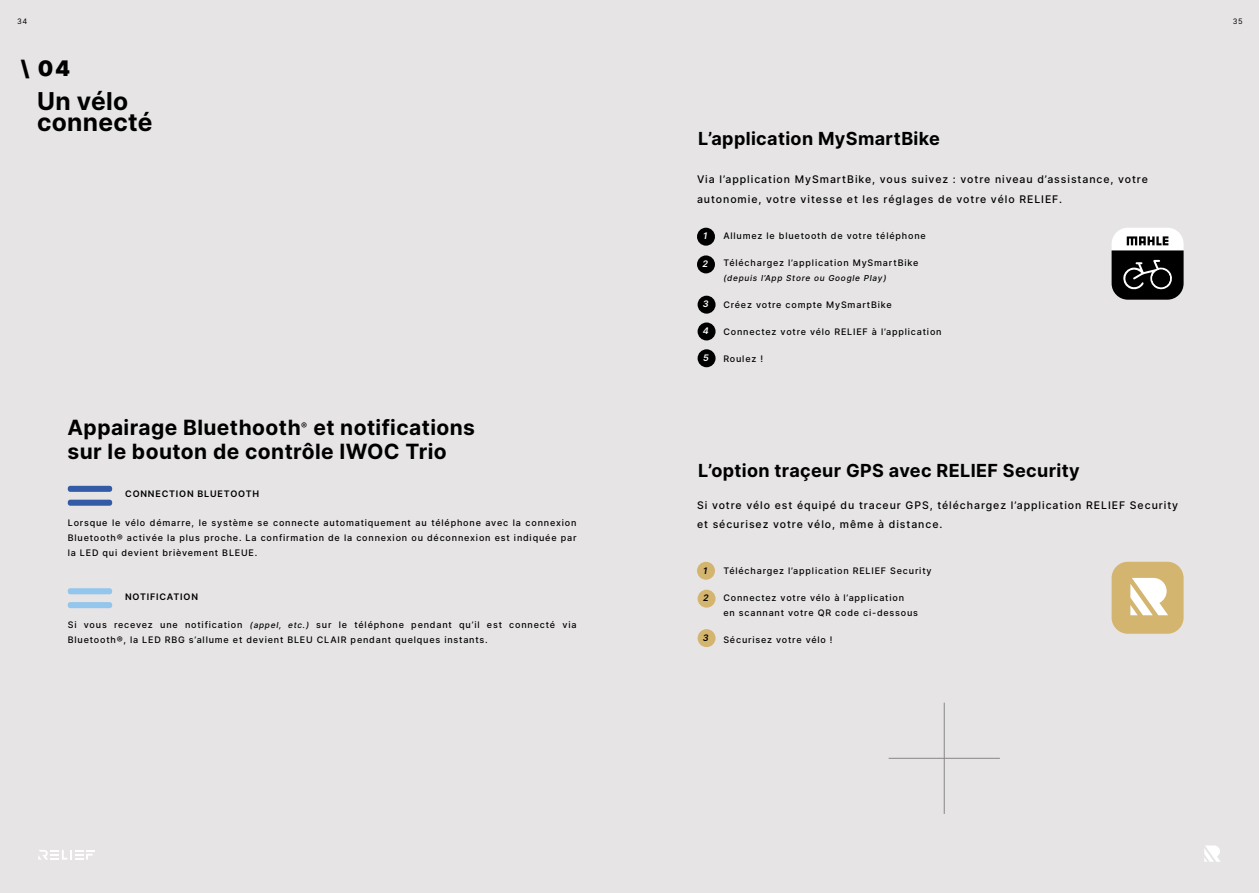
<style>
.page{position:relative;width:1259px;height:893px;background:#e6e4e4}
.page>*{position:absolute;margin:0;border:0;box-sizing:border-box;transform-origin:0 0}
.t1{font:700 24.6px/21.1px "Inter";letter-spacing:.01em;color:#000}
.t2{font:900 21.45px "Inter";color:#000}
.t3{font:700 21px/24px "Inter";letter-spacing:.02em;color:#000}
.t4{font:700 18px "Inter";letter-spacing:.02em;color:#000}
.t5{font:500 10.5px/19.5px "Inter";letter-spacing:.09em;color:#000}
.t6{font:500 9px/15px "Inter";letter-spacing:.09em;color:#000}
.t7{font:600 9px "Inter";letter-spacing:.09em;color:#000}
.t8{font:italic 600 9px "Inter";color:#fff}
.t9{font:italic 600 9px "Inter";color:#000}
.t10{font:italic 500 8.25px "Inter";letter-spacing:.09em;color:#000}
.t11{font:7.5px "Inter";color:#000}
.s1{font-style:italic;font-size:8.25px}
</style>
<div class="page">
<svg style="left:38px;top:850px;width:56px;height:10px"></svg>
<svg style="left:1204px;top:845px;width:16px;height:17px"></svg>
<div style="left:697px;top:255px;width:18px;height:18px;background:#000;border-radius:50%"></div>
<div style="left:697px;top:228px;width:18px;height:18px;background:#000;border-radius:50%"></div>
<div style="left:697px;top:296px;width:18px;height:18px;background:#000;border-radius:50%"></div>
<div style="left:697px;top:322px;width:18px;height:18px;background:#000;border-radius:50%"></div>
<div style="left:697px;top:349px;width:18px;height:18px;background:#000;border-radius:50%"></div>
<svg style="left:1111px;top:228px;width:72px;height:72px;background:#5e5e5e"></svg>
<div style="left:1152px;top:270px;width:18px;height:17px;background:#000;border-radius:50%"></div>
<div style="left:68px;top:486px;width:44px;height:6px;background:#335ba6;border-radius:3px"></div>
<div style="left:68px;top:500px;width:44px;height:6px;background:#335ba6;border-radius:3px"></div>
<div style="left:68px;top:588px;width:44px;height:6px;background:#92c6ed;border-radius:3px"></div>
<div style="left:68px;top:602px;width:44px;height:6px;background:#92c6ed;border-radius:3px"></div>
<div style="left:697px;top:562px;width:18px;height:18px;background:#d4b56f;border-radius:50%"></div>
<div style="left:697px;top:590px;width:18px;height:18px;background:#d4b56f;border-radius:50%"></div>
<div style="left:697px;top:629px;width:18px;height:18px;background:#d4b56f;border-radius:50%"></div>
<div style="left:1111px;top:562px;width:72px;height:72px;background:#d4b56f;border-radius:16px"></div>
<svg style="left:1130px;top:578px;width:38px;height:37px"></svg>
<hr style="left:944px;top:703px;width:1px;height:111px;background:#878787">
<hr style="left:888px;top:758px;width:112px;height:1px;background:#878787">
<p class="t11" style="left:17px;top:16px;width:12px">34</p>
<p class="t11" style="left:1232px;top:16px;width:12px">35</p>
<h2 class="t2" style="left:21px;top:52px;width:51px">\ 04</h2>
<h1 class="t1" style="left:37px;top:90px;width:117px">Un vélo connecté</h1>
<h3 class="t3" style="left:67px;top:414px;width:235px">Appairage Bluethooth</h3>
<p class="t6" style="left:301px;top:418px;width:8px">®</p>
<h3 class="t3" style="left:67px;top:414px;width:409px;text-indent:246px">et notifications sur le bouton de contrôle IWOC Trio</h3>
<p class="t7" style="left:125px;top:487px;width:135px">CONNECTION BLUETOOTH</p>
<p class="t6" style="left:68px;top:515px;width:510px;text-align:justify">Lorsque le vélo démarre, le système se connecte automatiquement au téléphone avec la connexion Bluetooth® activée la plus proche. La confirmation de la connexion ou déconnexion est indiquée par la LED qui devient brièvement BLEUE.</p>
<p class="t7" style="left:125px;top:590px;width:74px">NOTIFICATION</p>
<p class="t6" style="left:68px;top:617px;width:510px">Si vous recevez une notification <span class="s1">(appel, etc.)</span> sur le téléphone pendant qu’il est connecté via<br>Bluetooth®, la LED RBG s’allume et devient BLEU CLAIR pendant quelques instants.</p>
<h3 class="t4" style="left:698px;top:125px;width:243px">L’application MySmartBike</h3>
<p class="t5" style="left:697px;top:170px;width:452px">Via l’application MySmartBike, vous suivez : votre niveau d’assistance, votre autonomie, votre vitesse et les réglages de votre vélo RELIEF.</p>
<p class="t6" style="left:723px;top:228px;width:204px">Allumez le bluetooth de votre téléphone</p>
<p class="t6" style="left:723px;top:255px;width:196px">Téléchargez l’application MySmartBike</p>
<p class="t10" style="left:723px;top:272px;width:165px">(depuis l’App Store ou Google Play)</p>
<p class="t6" style="left:723px;top:297px;width:170px">Créez votre compte MySmartBike</p>
<p class="t6" style="left:723px;top:324px;width:220px">Connectez votre vélo RELIEF à l’application</p>
<p class="t6" style="left:723px;top:351px;width:41px">Roulez !</p>
<p class="t8" style="left:703px;top:230px;width:6px">1</p>
<p class="t8" style="left:702px;top:257px;width:7px">2</p>
<p class="t8" style="left:703px;top:298px;width:7px">3</p>
<p class="t8" style="left:703px;top:324px;width:7px">4</p>
<p class="t8" style="left:703px;top:351px;width:7px">5</p>
<h3 class="t4" style="left:698px;top:457px;width:383px">L’option traçeur GPS avec RELIEF Security</h3>
<p class="t5" style="left:697px;top:495px;width:483px">Si votre vélo est équipé du traceur GPS, téléchargez l’application RELIEF Security et sécurisez votre vélo, même à distance.</p>
<p class="t9" style="left:703px;top:564px;width:6px">1</p>
<p class="t9" style="left:703px;top:592px;width:7px">2</p>
<p class="t9" style="left:703px;top:631px;width:7px">3</p>
<p class="t6" style="left:723px;top:563px;width:210px">Téléchargez l’application RELIEF Security</p>
<p class="t6" style="left:723px;top:590px;width:196px">Connectez votre vélo à l’application<br>en scannant votre QR code ci-dessous</p>
<p class="t6" style="left:723px;top:632px;width:111px">Sécurisez votre vélo !</p>
</div>
